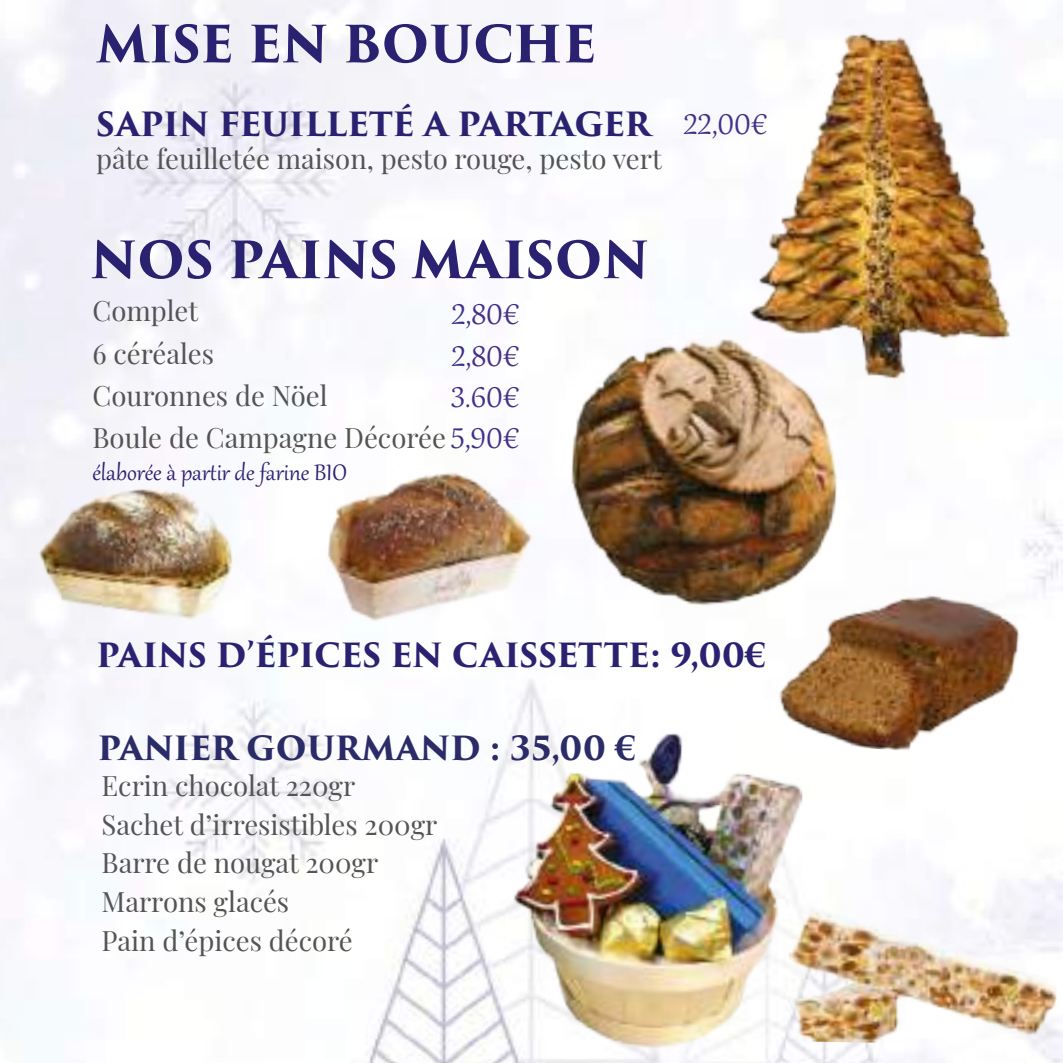
<style>
.page{position:relative;width:1063px;height:1063px;background:#fff}
.page>*{position:absolute;margin:0;border:0;box-sizing:border-box;transform-origin:0 0}
.t1{font:700 50px "Trajan Pro 3";color:#2b2171}
.t2{font:35px/41.2px "Gabriola";color:#423087;text-align:justify}
.t3{font:700 32.5px "Trajan Pro 3";letter-spacing:-.015em;color:#2b2171}
.t4{font:700 32.5px "Trajan Pro 3";color:#2b2b68}
.t5{font:27.5px/38.8px "Playfair Display";color:#555454}
.t6{font:27.5px "Gabriola";color:#2b2171}
</style>
<div class="page">
<img style="left:0;top:0;width:1063px;height:1063px">
<img style="left:738px;top:19px;width:285px;height:373px">
<img style="left:557px;top:325px;width:291px;height:291px">
<img style="left:772px;top:576px;width:262px;height:183px">
<img style="left:501px;top:712px;width:304px;height:351px">
<img style="left:787px;top:905px;width:271px;height:141px">
<img style="left:27px;top:479px;width:225px;height:157px">
<img style="left:315px;top:458px;width:228px;height:183px">
<h1 class="t1" style="left:89px;top:7px;width:502px">MISE EN BOUCHE</h1>
<h1 class="t1" style="left:96px;top:7px;width:502px">MISE EN BOUCHE</h1>
<p class="t3" style="left:89px;top:100px;width:556px">SAPIN FEUILLETÉ A PARTAGER</p>
<p class="t5" style="left:89px;top:137px;width:567px">pâte feuilletée maison, pesto rouge, pesto vert</p>
<p class="t3" style="left:96px;top:100px;width:556px">SAPIN FEUILLETÉ A PARTAGER</p>
<p class="t5" style="left:96px;top:137px;width:567px">pâte feui letée maison, pesto rouge, pesto vert</p>
<p class="t2" style="left:676px;top:101px;width:86px">22,00€</p>
<p class="t2" style="left:683px;top:101px;width:86px">22,00€</p>
<h1 class="t1" style="left:83px;top:223px;width:561px">NOS PAINS MAISON</h1>
<p class="t2" style="left:443px;top:292px;width:70px">2,80€ 2,80€ 3.60€ 5,90€</p>
<h1 class="t1" style="left:90px;top:223px;width:561px">NOS PAINS MAISON</h1>
<p class="t2" style="left:450px;top:292px;width:70px">2,80€ 2,80€ 3.60€ 5,90€</p>
<p class="t5" style="left:85px;top:287px;width:355px;line-height:42.5px">Complet<br>6 céréales<br>Couronnes de Nöel<br>Boule de Campagne Décorée</p>
<p class="t6" style="left:85px;top:454px;width:256px">élaborée à partir de farine bio</p>
<p class="t5" style="left:93px;top:287px;width:355px;line-height:42.5px">Complet<br>6 céréales<br>Couronnes de Nöel<br>Boule de Campagne Décorée</p>
<p class="t6" style="left:93px;top:454px;width:256px">élaborée à partir de farine bio</p>
<p class="t3" style="left:89px;top:631px;width:672px">PAINS D’ÉPICES EN CAISSETTE: 9,00€</p>
<p class="t3" style="left:96px;top:631px;width:672px">PAINS D’ÉPICES EN CAISSETTE: 9,00€</p>
<p class="t4" style="left:90px;top:725px;width:541px">PANIER GOURMAND : 35,00 €</p>
<p class="t4" style="left:98px;top:725px;width:541px">PANIER GOURMAND : 35,00 €</p>
<p class="t5" style="left:94px;top:764px;width:337px">Ecrin chocolat 220gr<br>Sachet d’irresistibles 200gr<br>Barre de nougat 200gr<br>Marrons glacés<br>Pain d’épices décoré</p>
<p class="t5" style="left:102px;top:764px;width:337px">Ecrin chocolat 220gr<br>Sachet d’irresistibles 200gr<br>Barre de nougat 200gr<br>Marrons glacés<br>Pain d’épices décoré</p>
</div>
